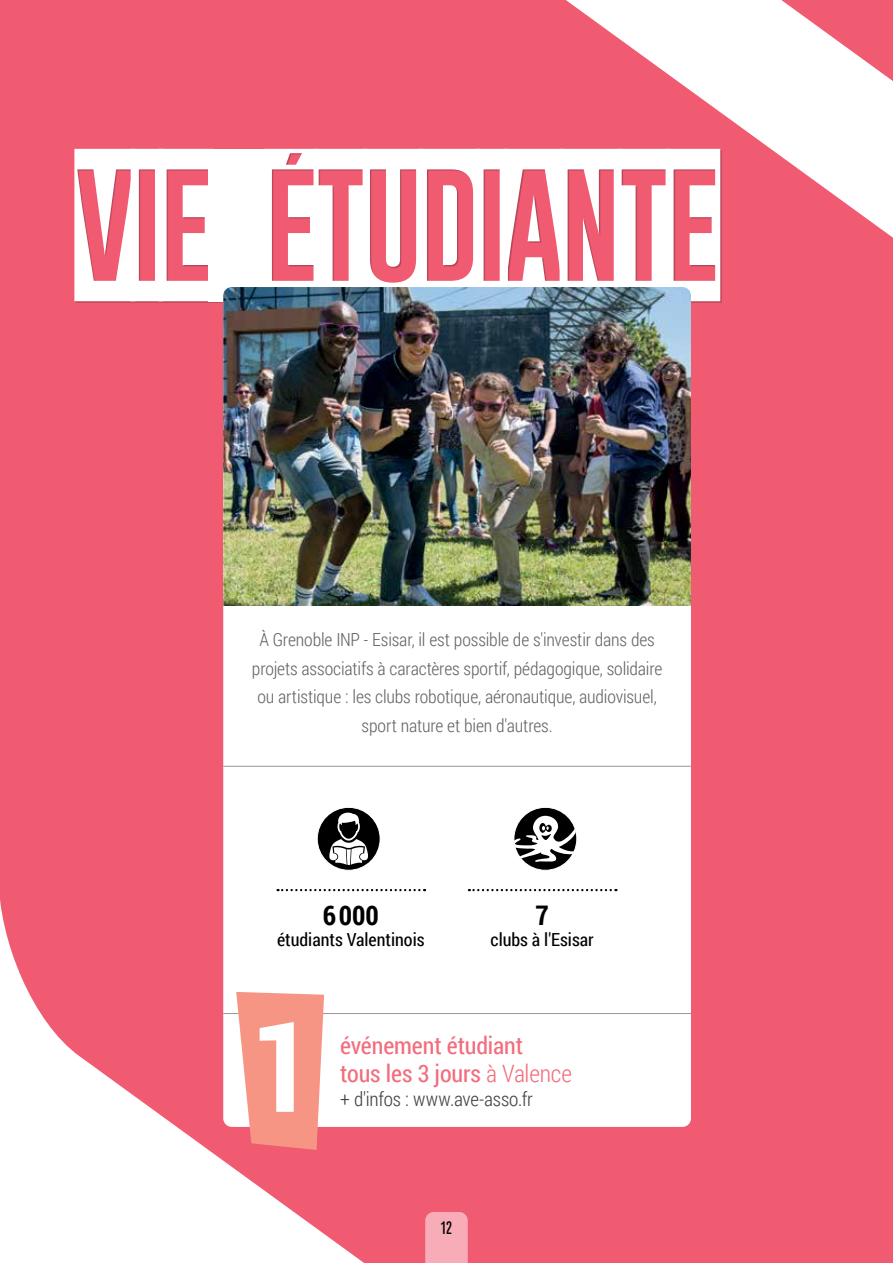
<style>
.page{position:relative;width:893px;height:1263px;background:#f05b72}
.page>*{position:absolute;margin:0;border:0;box-sizing:border-box;transform-origin:0 0}
.t1{font:150px "Gobold Blocky";letter-spacing:-.03em;color:#fff}
.t2{font:700 27px "Roboto Condensed";color:#000}
.t3{font:24px/28.8px "Roboto Condensed";letter-spacing:-.005em;color:#f26d7d}
.t4{font:300 19.5px "Roboto Condensed";letter-spacing:-.01em;color:#414042}
.t5{font:300 18px/28.5px "Roboto Condensed";letter-spacing:-.01em;color:#636466;text-align:center}
.t6{font:18px "Roboto Condensed";color:#000}
.t7{font:700 18px "Ando";color:#000}
.s1{font-weight:300}
</style>
<div class="page">
<hr style="left:892px;top:0;width:1px;height:1263px;background:#f69584">
<svg style="left:566px;top:0;width:327px;height:299px"></svg>
<svg style="left:0;top:900px;width:364px;height:363px;fill:#fff"></svg>
<div style="left:76px;top:150px;width:646px;height:153px;background:#000;opacity:.25"></div>
<div style="left:223px;top:287px;width:468px;height:840px;background:#fff;border-radius:9px"></div>
<hr style="left:223px;top:766px;width:468px;height:1px;background:#939598">
<hr style="left:223px;top:1013px;width:468px;height:1px;background:#939598">
<img style="left:223px;top:287px;width:468px;height:319px">
<div style="left:317px;top:807px;width:63px;height:63px;background:#000;border-radius:50%"></div>
<svg style="left:327px;top:810px;width:43px;height:55px"></svg>
<div style="left:317px;top:807px;width:64px;height:64px;border:1px solid #fff;border-radius:50%"></div>
<svg style="left:278px;top:889px;width:147px;height:2px"></svg>
<div style="left:514px;top:807px;width:63px;height:63px;background:#000;border-radius:50%"></div>
<svg style="left:515px;top:816px;width:60px;height:46px"></svg>
<div style="left:513px;top:807px;width:64px;height:64px;border:1px solid #fff;border-radius:50%"></div>
<svg style="left:469px;top:889px;width:147px;height:2px"></svg>
<svg style="left:236px;top:992px;width:88px;height:158px"></svg>
<div style="left:425px;top:1212px;width:43px;height:51px;background:#f7acb8"></div>
<h1 class="t1" style="left:74px;top:127px;width:647px">VIE ÉTUDIANTE</h1>
<p class="t5" style="left:252px;top:625px;width:412px">À Grenoble INP - Esisar, il est possible de s'investir dans des projets associatifs à caractères sportif, pédagogique, solidaire ou artistique : les clubs robotique, aéronautique, audiovisuel, sport nature et bien d'autres.</p>
<h2 class="t2" style="left:323px;top:896px;width:58px">6 000</h2>
<p class="t6" style="left:277px;top:927px;width:149px">étudiants Valentinois</p>
<h2 class="t2" style="left:535px;top:896px;width:15px">7</h2>
<p class="t6" style="left:491px;top:927px;width:105px">clubs à l'Esisar</p>
<h3 class="t3" style="left:340px;top:1030px;width:233px">événement étudiant<br>tous les 3 jours <span class="s1">à Valence</span></h3>
<p class="t4" style="left:340px;top:1085px;width:194px">+ d'infos : www.ave-asso.fr</p>
<p class="t7" style="left:441px;top:1218px;width:13px">12</p>
</div>
